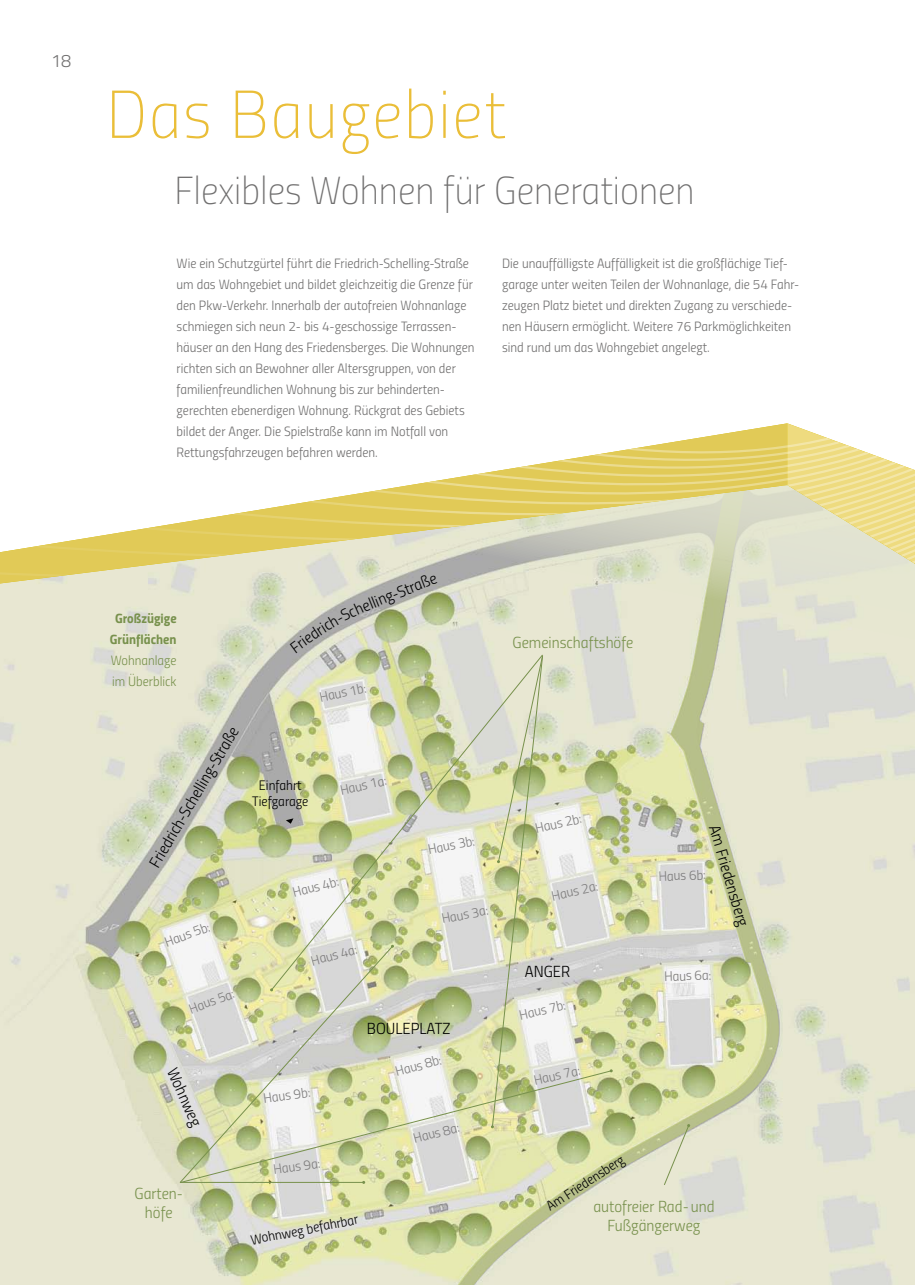
<style>
.page{position:relative;width:915px;height:1285px;background:#fff}
.page>*{position:absolute;margin:0;border:0;box-sizing:border-box;transform-origin:0 0}
.t1{font:67.5px "Titillium Thin Upright";letter-spacing:.025em;color:#eabe38}
.t2{font:39px "Titillium Thin Upright";color:#706f6f}
.t3{font:18px "Titillium Light Upright";color:#706f6f}
.t4{font:16.05px "Titillium Light Upright";color:#000}
.t5{font:16.05px/19.2px "Titillium Light Upright";color:#78914d;text-align:center}
.t6{font:13.8px "Titillium Light Upright";color:#7c7b7b}
.t7{font:13.8px/16.5px "Titillium Light Upright";color:#000;text-align:center}
.t8{font:13.5px/21px "Titillium Light Upright";color:#706f6f}
.t9{font:13.5px/21px "Titillium Bold Upright";color:#78914d;text-align:center}
.t10{font:13.5px/21px "Titillium Light Upright";color:#78914d}
</style>
<div class="page">
<img style="left:0;top:670px;width:914px;height:614px">
<svg style="left:435px;top:670px;width:345px;height:614px;background:#d9dbbe"></svg>
<svg style="left:663px;top:1123px;width:27px;height:62px;background:#d7dabc"></svg>
<svg style="left:179px;top:945px;width:214px;height:124px;background:#d4d6c0"></svg>
<svg style="left:490px;top:990px;width:53px;height:79px"></svg>
<svg style="left:179px;top:1069px;width:433px;height:114px;background:#d6dab5"></svg>
<hr style="left:180px;top:1181px;width:183px;height:1px;background:#78914d">
<svg style="left:270px;top:670px;width:273px;height:320px;background:#d3d7b5"></svg>
<svg style="left:0;top:602px;width:914px;height:68px;background:#dddeca"></svg>
<svg style="left:0;top:423px;width:914px;height:179px"></svg>
<svg style="left:290px;top:601px;width:80px;height:51px;background:#c6c7bd"></svg>
<svg style="left:410px;top:574px;width:27px;height:18px"></svg>
<h3 class="t3" style="left:51px;top:47px;width:22px">18</h3>
<h1 class="t1" style="left:106px;top:66px;width:400px">Das Baugebiet</h1>
<h2 class="t2" style="left:174px;top:162px;width:521px">Flexibles Wohnen für Generationen</h2>
<p class="t8" style="left:176px;top:251px;width:299px">Wie ein Schutzgürtel führt die Friedrich-Schelling-Straße um das Wohngebiet und bildet gleichzeitig die Grenze für den Pkw-Verkehr. Innerhalb der autofreien Wohnanlage schmiegen sich neun 2- bis 4-geschossige Terrassen&shy;häuser an den Hang des Friedensberges. Die Wohnungen richten sich an Bewohner aller Altersgruppen, von der familienfreundlichen Wohnung bis zur behinderten&shy;gerechten ebenerdigen Wohnung. Rückgrat des Gebiets bildet der Anger. Die Spielstraße kann im Notfall von Rettungsfahrzeugen befahren werden.</p>
<p class="t8" style="left:502px;top:252px;width:298px">Die unauffälligste Auffälligkeit ist die großflächige Tief&shy;garage unter weiten Teilen der Wohnanlage, die 54 Fahr&shy;zeugen Platz bietet und direkten Zugang zu verschiede&shy;nen Häusern ermöglicht. Weitere 76 Parkmöglichkeiten sind rund um das Wohngebiet angelegt.</p>
<p class="t9" style="left:110px;top:606px;width:68px">Großzügige<br>Grünflächen</p>
<p class="t10" style="left:111px;top:648px;width:67px">Wohnanlage im Überblick</p>
<p class="t4" style="left:144px;top:860px;width:161px;rotate:-60deg">Friedrich-Schelling-Straße</p>
<p class="t6" style="left:162px;top:932px;width:49px;rotate:-20deg">Haus 5b:</p>
<p class="t6" style="left:186px;top:999px;width:49px;rotate:-20deg">Haus 5a:</p>
<p class="t4" style="left:182px;top:1063px;width:64px;rotate:66deg">Wohnweg</p>
<p class="t5" style="left:134px;top:1182px;width:50px">Garten&shy;höfe</p>
<p class="t4" style="left:365px;top:593px;width:45px;rotate:-22deg">lling-St</p>
<p class="t6" style="left:317px;top:687px;width:49px;rotate:-12deg">Haus 1b:</p>
<p class="t7" style="left:252px;top:775px;width:58px">Einfahrt<br>Tiefgarage</p>
<p class="t6" style="left:338px;top:780px;width:49px;rotate:-12deg">Haus 1a:</p>
<p class="t6" style="left:290px;top:882px;width:49px;rotate:-15deg">Haus 4b:</p>
<p class="t6" style="left:308px;top:951px;width:49px;rotate:-15deg">Haus 4a:</p>
<p class="t6" style="left:426px;top:839px;width:49px;rotate:-11deg">Haus 3b:</p>
<p class="t6" style="left:439px;top:908px;width:49px;rotate:-11deg">Haus 3a:</p>
<p class="t4" style="left:367px;top:1016px;width:85px">BOULEPLATZ</p>
<p class="t6" style="left:262px;top:1088px;width:49px;rotate:-8deg">Haus 9b:</p>
<p class="t6" style="left:272px;top:1159px;width:49px;rotate:-8deg">Haus 9a:</p>
<p class="t7" style="left:249px;top:1230px;width:111px;rotate:-11deg">Wohnweg befahrbar</p>
<p class="t6" style="left:393px;top:1061px;width:49px;rotate:-15deg">Haus 8b:</p>
<p class="t6" style="left:411px;top:1128px;width:49px;rotate:-15deg">Haus 8a:</p>
<p class="t5" style="left:512px;top:631px;width:122px">Gemeinschaftshöfe</p>
<p class="t6" style="left:533px;top:818px;width:49px;rotate:-13deg">Haus 2b:</p>
<p class="t6" style="left:549px;top:886px;width:49px;rotate:-13deg">Haus 2a:</p>
<p class="t4" style="left:524px;top:959px;width:47px">ANGER</p>
<p class="t6" style="left:517px;top:1005px;width:49px;rotate:-13deg">Haus 7b:</p>
<p class="t6" style="left:531px;top:1070px;width:49px;rotate:-13deg">Haus 7a:</p>
<p class="t4" style="left:725px;top:821px;width:106px;rotate:74deg">Am Friedensberg</p>
<p class="t6" style="left:658px;top:866px;width:49px;rotate:-2deg">Haus 6b:</p>
<p class="t6" style="left:663px;top:966px;width:49px;rotate:-2deg">Haus 6a:</p>
<p class="t7" style="left:542px;top:1199px;width:91px;rotate:-33deg">Am Friedensberg</p>
<p class="t5" style="left:593px;top:1195px;width:123px">autofreier Rad- und<br>Fußgängerweg</p>
</div>
